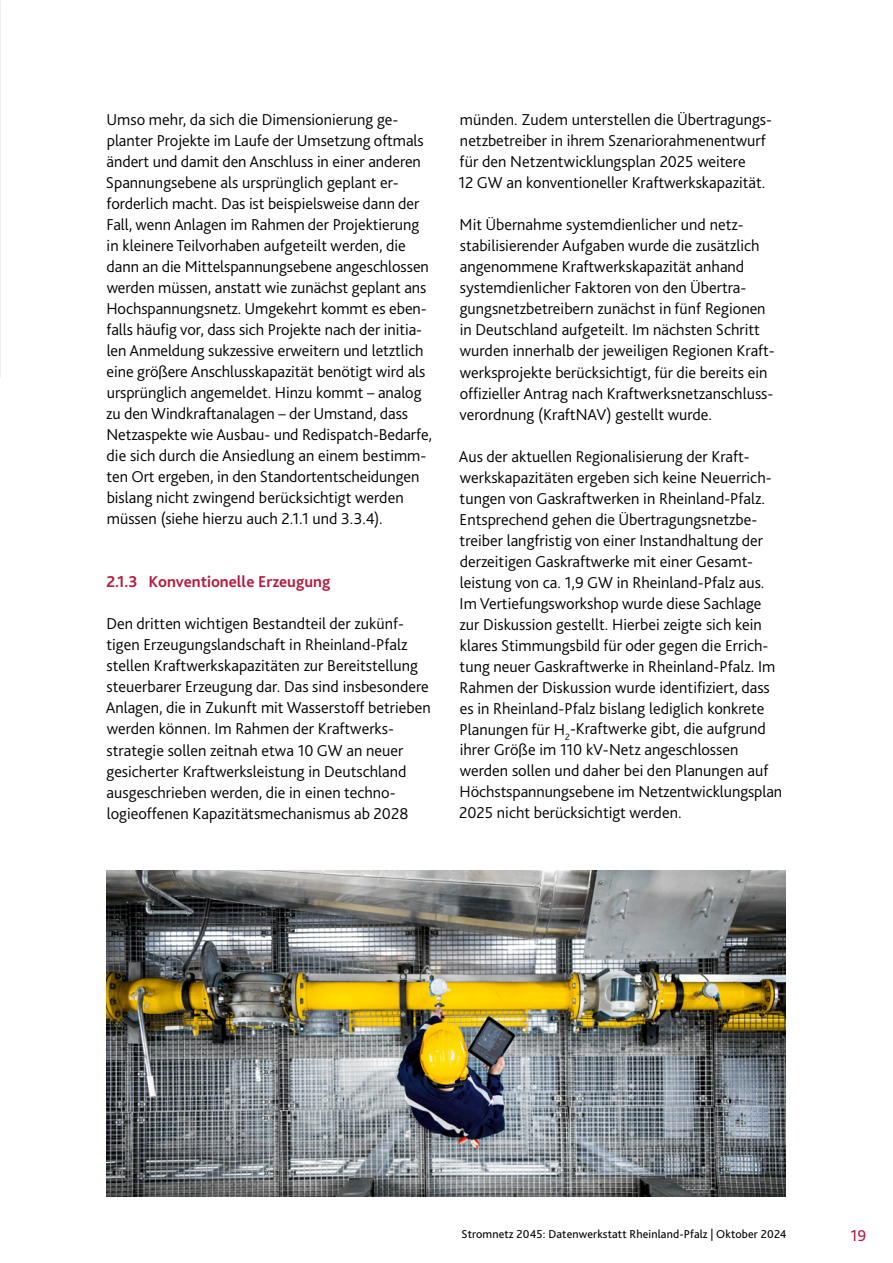
<style>
.page{position:relative;width:893px;height:1263px;background:#fff}
.page>*{position:absolute;margin:0;border:0;box-sizing:border-box;transform-origin:0 0}
.t1{font:300 16.5px/21px "Bliss";color:#000}
.t2{font:700 16.5px "Bliss";color:#b61c3e}
.t3{font:16.5px "Bliss";color:#b61c3e}
.t4{font:12px "Bliss";letter-spacing:.01em;color:#000}
</style>
<div class="page">
<img style="left:106px;top:871px;width:680px;height:325px">
<img style="left:0;top:0;width:1px;height:377px">
<p class="t1" style="left:106px;top:109px;width:328px">Umso mehr, da sich die Dimensionierung ge&shy;planter Projekte im Laufe der Umsetzung oftmals ändert und damit den Anschluss in einer anderen Spannungsebene als ursprünglich geplant er&shy;forderlich macht. Das ist beispielsweise dann der Fall, wenn Anlagen im Rahmen der Projektierung in kleinere Teilvorhaben aufgeteilt werden, die dann an die Mittelspannungsebene angeschlossen werden müssen, anstatt wie zunächst geplant ans Hochspannungsnetz. Umgekehrt kommt es eben&shy;falls häufig vor, dass sich Projekte nach der initia&shy;len Anmeldung sukzessive erweitern und letztlich eine größere Anschlusskapazität benötigt wird als ursprünglich angemeldet. Hinzu kommt – analog zu den Windkraftanalagen – der Umstand, dass Netzaspekte wie Ausbau- und Redispatch-Bedarfe, die sich durch die Ansiedlung an einem bestimm&shy;ten Ort ergeben, in den Standortentscheidungen bislang nicht zwingend berücksichtigt werden müssen (siehe hierzu auch 2.1.1 und 3.3.4).</p>
<p class="t2" style="left:106px;top:572px;width:226px">2.1.3 Konventionelle Erzeugung</p>
<p class="t1" style="left:106px;top:613px;width:327px">Den dritten wichtigen Bestandteil der zukünf&shy;tigen Erzeugungslandschaft in Rheinland-Pfalz stellen Kraftwerkskapazitäten zur Bereitstellung steuerbarer Erzeugung dar. Das sind insbesondere Anlagen, die in Zukunft mit Wasserstoff betrieben werden können. Im Rahmen der Kraftwerks&shy;strategie sollen zeitnah etwa 10 GW an neuer gesicherter Kraftwerksleistung in Deutschland ausgeschrieben werden, die in einen techno&shy;logieoffenen Kapazitätsmechanismus ab 2028</p>
<p class="t1" style="left:458px;top:109px;width:315px">münden. Zudem unterstellen die Übertragungs&shy;netzbetreiber in ihrem Szenariorahmenentwurf für den Netzentwicklungsplan 2025 weitere<br>12 GW an konventioneller Kraftwerkskapazität.</p>
<p class="t1" style="left:460px;top:214px;width:317px">Mit Übernahme systemdienlicher und netz&shy;stabilisierender Aufgaben wurde die zusätzlich angenommene Kraftwerkskapazität anhand systemdienlicher Faktoren von den Übertra&shy;gungsnetzbetreibern zunächst in fünf Regionen in Deutschland aufgeteilt. Im nächsten Schritt wurden innerhalb der jeweiligen Regionen Kraft&shy;werksprojekte berücksichtigt, für die bereits ein offizieller Antrag nach Kraftwerksnetzanschluss&shy;verordnung (KraftNAV) gestellt wurde.</p>
<p class="t1" style="left:459px;top:445px;width:325px">Aus der aktuellen Regionalisierung der Kraft&shy;werkskapazitäten ergeben sich keine Neuerrich&shy;tungen von Gaskraftwerken in Rheinland-Pfalz.<br>Entsprechend gehen die Übertragungsnetzbe&shy;treiber langfristig von einer Instandhaltung der derzeitigen Gaskraftwerke mit einer Gesamt&shy;leistung von ca. 1,9 GW in Rheinland-Pfalz aus.<br>Im Vertiefungsworkshop wurde diese Sachlage zur Diskussion gestellt. Hierbei zeigte sich kein klares Stimmungsbild für oder gegen die Errich&shy;tung neuer Gaskraftwerke in Rheinland-Pfalz. Im Rahmen der Diskussion wurde identifiziert, dass es in Rheinland-Pfalz bislang lediglich konkrete Planungen für H<sub>2</sub>-Kraftwerke gibt, die aufgrund ihrer Größe im 110 kV-Netz angeschlossen werden sollen und daher bei den Planungen auf Höchstspannungsebene im Netzentwicklungsplan 2025 nicht berücksichtigt werden.</p>
<p class="t4" style="left:461px;top:1227px;width:327px">Stromnetz 2045: Datenwerkstatt Rheinland-Pfalz | Oktober 2024</p>
<p class="t3" style="left:850px;top:1225px;width:17px">19</p>
</div>
